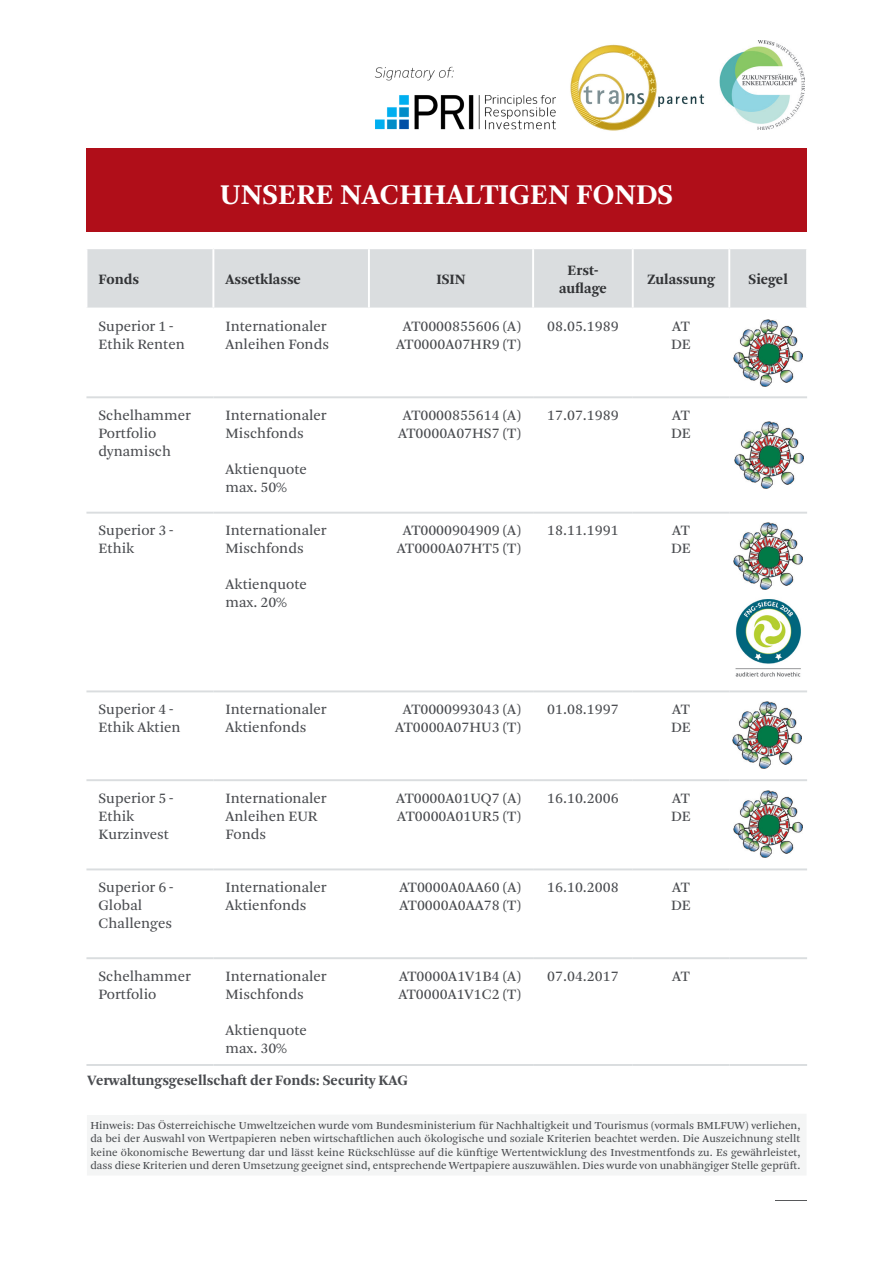
<style>
.page{position:relative;width:893px;height:1263px;background:#fff}
.page>*{position:absolute;margin:0;border:0;box-sizing:border-box;transform-origin:0 0}
.t1{font:700 30px "Arnhem";color:#fff}
.t2{font:15px/18px "Arnhem";color:#494b4f}
.t3{font:700 15px "Arnhem";color:#323336}
.t4{font:700 15px "Arnhem";color:#494b4f}
.t5{font:11.25px/13.5px "Arnhem";color:#494b4f;text-align:justify}
</style>
<div class="page">
<div style="left:87px;top:1114px;width:719px;height:61px;background:#f4f5f5"></div>
<div style="left:87px;top:249px;width:719px;height:59px;background:#dadddf"></div>
<hr style="left:212px;top:249px;width:2px;height:59px;background:#fff">
<hr style="left:368px;top:249px;width:2px;height:59px;background:#fff">
<hr style="left:532px;top:249px;width:2px;height:59px;background:#fff">
<hr style="left:632px;top:249px;width:2px;height:59px;background:#fff">
<hr style="left:728px;top:249px;width:2px;height:59px;background:#fff">
<hr style="left:86px;top:396px;width:127px;height:2px;background:#dadddf">
<hr style="left:213px;top:396px;width:156px;height:2px;background:#dadddf">
<hr style="left:369px;top:396px;width:164px;height:2px;background:#dadddf">
<hr style="left:533px;top:396px;width:100px;height:2px;background:#dadddf">
<hr style="left:633px;top:396px;width:96px;height:2px;background:#dadddf">
<hr style="left:729px;top:396px;width:78px;height:2px;background:#dadddf">
<hr style="left:86px;top:512px;width:127px;height:2px;background:#dadddf">
<hr style="left:213px;top:512px;width:156px;height:2px;background:#dadddf">
<hr style="left:369px;top:512px;width:164px;height:2px;background:#dadddf">
<hr style="left:533px;top:512px;width:100px;height:2px;background:#dadddf">
<hr style="left:633px;top:512px;width:96px;height:2px;background:#dadddf">
<hr style="left:729px;top:512px;width:78px;height:2px;background:#dadddf">
<hr style="left:86px;top:690px;width:127px;height:2px;background:#dadddf">
<hr style="left:213px;top:690px;width:156px;height:2px;background:#dadddf">
<hr style="left:369px;top:690px;width:164px;height:2px;background:#dadddf">
<hr style="left:533px;top:690px;width:100px;height:2px;background:#dadddf">
<hr style="left:633px;top:690px;width:96px;height:2px;background:#dadddf">
<hr style="left:729px;top:690px;width:78px;height:2px;background:#dadddf">
<hr style="left:86px;top:779px;width:127px;height:2px;background:#dadddf">
<hr style="left:213px;top:779px;width:156px;height:2px;background:#dadddf">
<hr style="left:369px;top:779px;width:164px;height:2px;background:#dadddf">
<hr style="left:533px;top:779px;width:100px;height:2px;background:#dadddf">
<hr style="left:633px;top:779px;width:96px;height:2px;background:#dadddf">
<hr style="left:729px;top:779px;width:78px;height:2px;background:#dadddf">
<hr style="left:86px;top:868px;width:127px;height:2px;background:#dadddf">
<hr style="left:213px;top:868px;width:156px;height:2px;background:#dadddf">
<hr style="left:369px;top:868px;width:164px;height:2px;background:#dadddf">
<hr style="left:533px;top:868px;width:100px;height:2px;background:#dadddf">
<hr style="left:633px;top:868px;width:96px;height:2px;background:#dadddf">
<hr style="left:729px;top:868px;width:78px;height:2px;background:#dadddf">
<hr style="left:86px;top:957px;width:127px;height:2px;background:#dadddf">
<hr style="left:213px;top:957px;width:156px;height:2px;background:#dadddf">
<hr style="left:369px;top:957px;width:164px;height:2px;background:#dadddf">
<hr style="left:533px;top:957px;width:100px;height:2px;background:#dadddf">
<hr style="left:633px;top:957px;width:96px;height:2px;background:#dadddf">
<hr style="left:729px;top:957px;width:78px;height:2px;background:#dadddf">
<hr style="left:86px;top:1064px;width:127px;height:2px;background:#dadddf">
<hr style="left:213px;top:1064px;width:156px;height:2px;background:#dadddf">
<hr style="left:369px;top:1064px;width:164px;height:2px;background:#dadddf">
<hr style="left:533px;top:1064px;width:100px;height:2px;background:#dadddf">
<hr style="left:633px;top:1064px;width:96px;height:2px;background:#dadddf">
<hr style="left:729px;top:1064px;width:78px;height:2px;background:#dadddf">
<div style="left:86px;top:148px;width:721px;height:83px;background:#b00e19"></div>
<img style="left:735px;top:599px;width:66px;height:78px">
<img style="left:719px;top:40px;width:86px;height:90px">
<img style="left:734px;top:319px;width:68px;height:67px">
<img style="left:735px;top:421px;width:68px;height:68px">
<img style="left:733px;top:522px;width:69px;height:68px">
<img style="left:733px;top:701px;width:68px;height:68px">
<img style="left:733px;top:790px;width:69px;height:67px">
<img style="left:570px;top:44px;width:135px;height:87px">
<img style="left:375px;top:66px;width:181px;height:63px">
<p class="t1" style="left:220px;top:178px;width:455px">UNSERE NACHHALTIGEN FONDS</p>
<p class="t3" style="left:99px;top:271px;width:42px">Fonds</p>
<p class="t3" style="left:225px;top:271px;width:77px">Assetklasse</p>
<p class="t3" style="left:436px;top:271px;width:31px">ISIN</p>
<p class="t3" style="left:567px;top:262px;width:32px">Erst-</p>
<p class="t3" style="left:559px;top:280px;width:49px">auflage</p>
<p class="t3" style="left:647px;top:271px;width:69px">Zulassung</p>
<p class="t3" style="left:749px;top:271px;width:41px">Siegel</p>
<p class="t2" style="left:99px;top:318px;width:77px">Superior 1 -</p>
<p class="t2" style="left:99px;top:336px;width:88px">Ethik Renten</p>
<p class="t2" style="left:225px;top:318px;width:103px">Internationaler</p>
<p class="t2" style="left:225px;top:336px;width:105px">Anleihen Fonds</p>
<p class="t2" style="left:403px;top:318px;width:120px">AT0000855606 (A)</p>
<p class="t2" style="left:396px;top:336px;width:126px">AT0000A07HR9 (T)</p>
<p class="t2" style="left:547px;top:318px;width:73px">08.05.1989</p>
<p class="t2" style="left:672px;top:318px;width:19px">AT</p>
<p class="t2" style="left:671px;top:336px;width:21px">DE</p>
<p class="t2" style="left:99px;top:406px;width:94px">Schelhammer</p>
<p class="t2" style="left:99px;top:424px;width:59px">Portfolio</p>
<p class="t2" style="left:99px;top:442px;width:74px">dynamisch</p>
<p class="t2" style="left:225px;top:406px;width:103px">Internationaler</p>
<p class="t2" style="left:225px;top:424px;width:80px">Mischfonds</p>
<p class="t2" style="left:225px;top:460px;width:83px">Aktienquote</p>
<p class="t2" style="left:225px;top:478px;width:63px">max. 50%</p>
<p class="t2" style="left:99px;top:522px;width:77px">Superior 3 -<br>Ethik</p>
<p class="t2" style="left:225px;top:522px;width:103px">Internationaler</p>
<p class="t2" style="left:225px;top:540px;width:80px">Mischfonds</p>
<p class="t2" style="left:225px;top:576px;width:83px">Aktienquote</p>
<p class="t2" style="left:225px;top:594px;width:63px">max. 20%</p>
<p class="t2" style="left:99px;top:701px;width:84px">Superior 4 -<br>Ethik Aktien</p>
<p class="t2" style="left:225px;top:701px;width:103px">Internationaler</p>
<p class="t2" style="left:225px;top:719px;width:82px">Aktienfonds</p>
<p class="t2" style="left:99px;top:789px;width:77px">Superior 5 -<br>Ethik</p>
<p class="t2" style="left:99px;top:825px;width:72px">Kurzinvest</p>
<p class="t2" style="left:99px;top:879px;width:77px">Superior 6 -</p>
<p class="t2" style="left:99px;top:897px;width:45px">Global</p>
<p class="t2" style="left:99px;top:915px;width:75px">Challenges</p>
<p class="t2" style="left:99px;top:967px;width:94px">Schelhammer</p>
<p class="t2" style="left:99px;top:985px;width:59px">Portfolio</p>
<p class="t2" style="left:225px;top:789px;width:103px">Internationaler</p>
<p class="t2" style="left:225px;top:807px;width:94px">Anleihen EUR<br>Fonds</p>
<p class="t2" style="left:225px;top:879px;width:103px">Internationaler</p>
<p class="t2" style="left:225px;top:897px;width:82px">Aktienfonds</p>
<p class="t2" style="left:225px;top:967px;width:103px">Internationaler</p>
<p class="t2" style="left:225px;top:985px;width:80px">Mischfonds</p>
<p class="t2" style="left:225px;top:1021px;width:83px">Aktienquote</p>
<p class="t2" style="left:225px;top:1039px;width:63px">max. 30%</p>
<p class="t2" style="left:398px;top:406px;width:125px;text-align:center">AT0000855614 (A)<br>AT0000A07HS7 (T)</p>
<p class="t2" style="left:547px;top:406px;width:73px">17.07.1989</p>
<p class="t2" style="left:672px;top:406px;width:19px">AT</p>
<p class="t2" style="left:671px;top:424px;width:21px">DE</p>
<p class="t2" style="left:397px;top:522px;width:126px;text-align:center">AT0000904909 (A)<br>AT0000A07HT5 (T)</p>
<p class="t2" style="left:547px;top:522px;width:73px">18.11.1991</p>
<p class="t2" style="left:672px;top:522px;width:19px">AT</p>
<p class="t2" style="left:671px;top:540px;width:21px">DE</p>
<p class="t2" style="left:395px;top:701px;width:127px;text-align:center">AT0000993043 (A)<br>AT0000A07HU3 (T)</p>
<p class="t2" style="left:547px;top:701px;width:73px">01.08.1997</p>
<p class="t2" style="left:672px;top:701px;width:19px">AT</p>
<p class="t2" style="left:671px;top:719px;width:21px">DE</p>
<p class="t2" style="left:396px;top:789px;width:126px">AT0000A01UQ7 (A)</p>
<p class="t2" style="left:397px;top:807px;width:125px">AT0000A01UR5 (T)</p>
<p class="t2" style="left:547px;top:789px;width:73px">16.10.2006</p>
<p class="t2" style="left:672px;top:789px;width:19px">AT</p>
<p class="t2" style="left:671px;top:807px;width:21px">DE</p>
<p class="t2" style="left:399px;top:879px;width:123px">AT0000A0AA60 (A)<br>AT0000A0AA78 (T)</p>
<p class="t2" style="left:547px;top:879px;width:73px">16.10.2008</p>
<p class="t2" style="left:672px;top:879px;width:19px">AT</p>
<p class="t2" style="left:671px;top:897px;width:21px">DE</p>
<p class="t2" style="left:398px;top:967px;width:124px">AT0000A1V1B4 (A)<br>AT0000A1V1C2 (T)</p>
<p class="t2" style="left:547px;top:967px;width:73px">07.04.2017</p>
<p class="t2" style="left:672px;top:967px;width:19px">AT</p>
<p class="t4" style="left:87px;top:1072px;width:322px">Verwaltungsgesellschaft der Fonds: Security KAG</p>
<p class="t5" style="left:90px;top:1118px;width:712px">Hinweis: Das Österreichische Umweltzeichen wurde vom Bundesministerium für Nachhaltigkeit und Tourismus (vormals BMLFUW) verliehen, da bei der Auswahl von Wertpapieren neben wirtschaftlichen auch ökologische und soziale Kriterien beachtet werden. Die Auszeichnung stellt keine ökonomische Bewertung dar und lässt keine Rückschlüsse auf die künftige Wertentwicklung des Investmentfonds zu. Es gewährleistet, dass diese Kriterien und deren Umsetzung geeignet sind, entsprechende Wertpapiere auszuwählen. Dies wurde von unabhängiger Stelle geprüft.</p>
</div>
